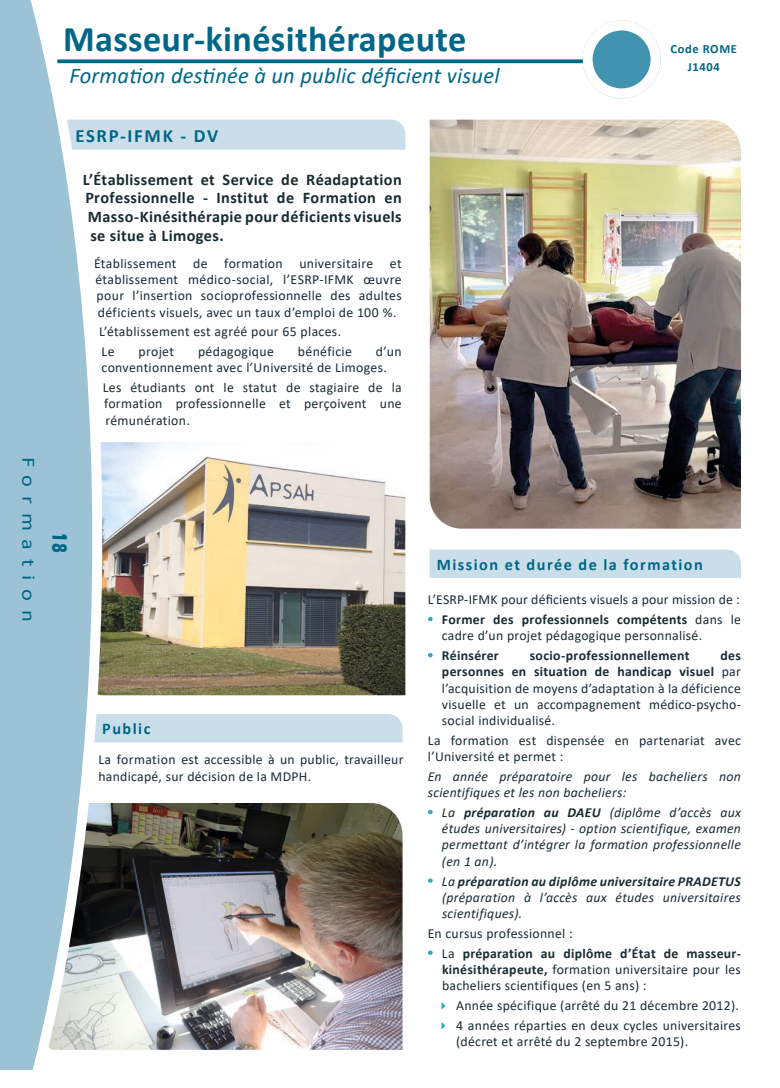
<style>
.page{position:relative;width:780px;height:1088px;background:#fff}
.page>*{position:absolute;margin:0;border:0;box-sizing:border-box;transform-origin:0 0}
.TITRE_FORMATION{font:700 36.25px "Calibri";letter-spacing:.01em;color:#006687}
.TITRE_FORMATION-2{font:italic 22.5px "Calibri";letter-spacing:.01em;color:#006687}
.Style_de_paragraphe_6{font:700 21.62px "Eras ITC";color:#006687;scale:.69 1}
.sous_titres_blancs{font:700 18.75px "Calibri";letter-spacing:.09em;color:#006687}
.TITRE_FORMATION-3{font:18.75px "Calibri";letter-spacing:.39em;color:#006687;scale:1.2 1}
.ARTICLES_LIGHT{font:700 16.25px "Calibri";letter-spacing:.025em;color:#172c33}
.sous_titres_blancs-2{font:700 16.25px "Calibri";letter-spacing:.09em;color:#006687}
.ARTICLES_LIGHT-2{font:13.75px/16.2px "Calibri";letter-spacing:.02em;color:#172c33}
.ARTICLES_LIGHT-3{font:italic 13.75px/16.2px "Calibri";letter-spacing:.02em;color:#172c33;text-align:justify}
.article_noir{font:13.75px/16.2px "Calibri";letter-spacing:.02em;color:#172c33}
.t1{font:700 13.75px "Calibri";letter-spacing:.02em;color:#172c33}
.TITRE_FORMATION-4{font:700 12.5px "Calibri";letter-spacing:.05em;color:#006687}
.s1{font-family:"Barmeno";font-size:13.88px;color:#38a5c1}
.s2{font-weight:700}
.s3{font-family:"Barmeno";font-weight:400;font-size:13.88px;color:#38a5c1}
.s4{font-family:"Barmeno";font-style:normal;font-size:13.88px;color:#38a5c1}
</style>
<div class="page">
<img style="left:102px;top:803px;width:300px;height:247px">
<img style="left:102px;top:442px;width:303px;height:253px">
<div style="left:102px;top:714px;width:300px;height:28px;background:#c9dee9"></div>
<div style="left:102px;top:120px;width:303px;height:30px;background:#c9dee9"></div>
<svg style="left:0;top:0;width:102px;height:1070px"></svg>
<svg style="left:57px;top:59px;width:524px;height:4px;background:#1b7693"></svg>
<svg style="left:581px;top:20px;width:80px;height:79px"></svg>
<div style="left:429px;top:549px;width:312px;height:29px;background:#c9dee9"></div>
<img style="left:429px;top:120px;width:312px;height:409px">
<p class="TITRE_FORMATION-3" style="left:42px;top:456px;width:139px;rotate:90deg">Formation</p>
<p class="TITRE_FORMATION" style="left:63px;top:14px;width:405px">Masseur-kinésithérapeute</p>
<p class="TITRE_FORMATION-2" style="left:70px;top:60px;width:431px">Formation destinée à un public déficient visuel</p>
<p class="sous_titres_blancs" style="left:75px;top:122px;width:144px">ESRP-IFMK - DV</p>
<p class="ARTICLES_LIGHT" style="left:83px;top:168px;width:320px">L’Établissement et Service de Réadaptation</p>
<p class="ARTICLES_LIGHT" style="left:85px;top:186px;width:318px">Professionnelle - Institut de Formation en</p>
<p class="ARTICLES_LIGHT" style="left:88px;top:205px;width:315px">Masso-Kinésithérapie pour déficients visuels</p>
<p class="ARTICLES_LIGHT" style="left:90px;top:224px;width:135px">se situe à Limoges.</p>
<p class="ARTICLES_LIGHT-2" style="left:94px;top:255px;width:309px;text-align:justify">Établissement de formation universitaire et établissement médico-social, l’ESRP-IFMK œuvre pour l’insertion socioprofessionnelle des adultes déficients visuels, avec un taux d’emploi de 100 %.</p>
<p class="ARTICLES_LIGHT-2" style="left:99px;top:323px;width:243px">L’établissement est agréé pour 65 places.</p>
<p class="ARTICLES_LIGHT-2" style="left:102px;top:343px;width:14px">Le</p>
<p class="ARTICLES_LIGHT-2" style="left:139px;top:343px;width:37px">projet</p>
<p class="ARTICLES_LIGHT-2" style="left:198px;top:343px;width:77px">pédagogique</p>
<p class="ARTICLES_LIGHT-2" style="left:298px;top:343px;width:55px">bénéficie</p>
<p class="ARTICLES_LIGHT-2" style="left:102px;top:343px;width:301px;text-indent:274px">d’un conventionnement avec l’Université de Limoges.</p>
<p class="ARTICLES_LIGHT-2" style="left:103px;top:379px;width:300px;text-align:justify">Les étudiants ont le statut de stagiaire de la formation professionnelle et perçoivent une rémunération.</p>
<p class="Style_de_paragraphe_6" style="left:72px;top:532px;width:31px;rotate:90deg">18</p>
<p class="TITRE_FORMATION-4" style="left:670px;top:40px;width:68px">Code ROME</p>
<p class="TITRE_FORMATION-4" style="left:687px;top:58px;width:33px">J1404</p>
<p class="sous_titres_blancs-2" style="left:102px;top:717px;width:50px">Public</p>
<p class="article_noir" style="left:98px;top:751px;width:306px">La formation est accessible à un public, travailleur handicapé, sur décision de la MDPH.</p>
<p class="sous_titres_blancs-2" style="left:437px;top:553px;width:267px">Mission et durée de la formation</p>
<p class="ARTICLES_LIGHT-2" style="left:428px;top:591px;width:313px">L’ESRP-IFMK pour déficients visuels a pour mission de :</p>
<p class="ARTICLES_LIGHT-2" style="left:442px;top:611px;width:300px;text-indent:-14px"><span class="s1">•</span> <span class="s2">Former des professionnels compétents</span> dans le cadre d’un projet pédagogique personnalisé.</p>
<p class="t1" style="left:428px;top:646px;width:73px"><span class="s3">•</span> Réinsérer</p>
<p class="t1" style="left:529px;top:646px;width:161px">socio-professionnellement</p>
<p class="ARTICLES_LIGHT-2" style="left:442px;top:647px;width:300px;text-align:justify;text-indent:278px"><span class="s2">des personnes en situation de handicap visuel</span> par l’acquisition de moyens d’adaptation à la déficience visuelle et un accompagnement médico-psycho&shy;social individualisé.</p>
<p class="ARTICLES_LIGHT-2" style="left:428px;top:732px;width:314px">La formation est dispensée en partenariat avec l’Université et permet :</p>
<p class="ARTICLES_LIGHT-3" style="left:428px;top:768px;width:314px">En année préparatoire pour les bacheliers non scientifiques et les non bacheliers:</p>
<p class="ARTICLES_LIGHT-3" style="left:442px;top:804px;width:300px;text-indent:-14px"><span class="s4">•</span> La <span class="s2">préparation au DAEU</span> (diplôme d’accès aux études universitaires) - option scientifique, examen permettant d’intégrer la formation professionnelle (en 1 an).</p>
<p class="ARTICLES_LIGHT-3" style="left:442px;top:872px;width:300px;text-indent:-14px"><span class="s4">•</span> La <span class="s2">préparation au diplôme universitaire PRADETUS </span>(préparation à l’accès aux études universitaires scientifiques).</p>
<p class="ARTICLES_LIGHT-2" style="left:428px;top:925px;width:146px">En cursus professionnel :</p>
<p class="ARTICLES_LIGHT-2" style="left:442px;top:944px;width:300px;text-align:justify;text-indent:-14px"><span class="s1">•</span> La <span class="s2">préparation au diplôme d’État de masseur&shy;kinésithérapeute,</span> formation universitaire pour les bacheliers scientifiques (en 5 ans) :</p>
<p class="ARTICLES_LIGHT-2" style="left:446px;top:997px;width:294px"><span class="s1">Ì</span> Année spécifique (arrêté du 21 décembre 2012).</p>
<p class="ARTICLES_LIGHT-2" style="left:456px;top:1017px;width:286px;text-indent:-10px"><span class="s1">Ì</span> 4 années réparties en deux cycles universitaires (décret et arrêté du 2 septembre 2015).</p>
</div>
